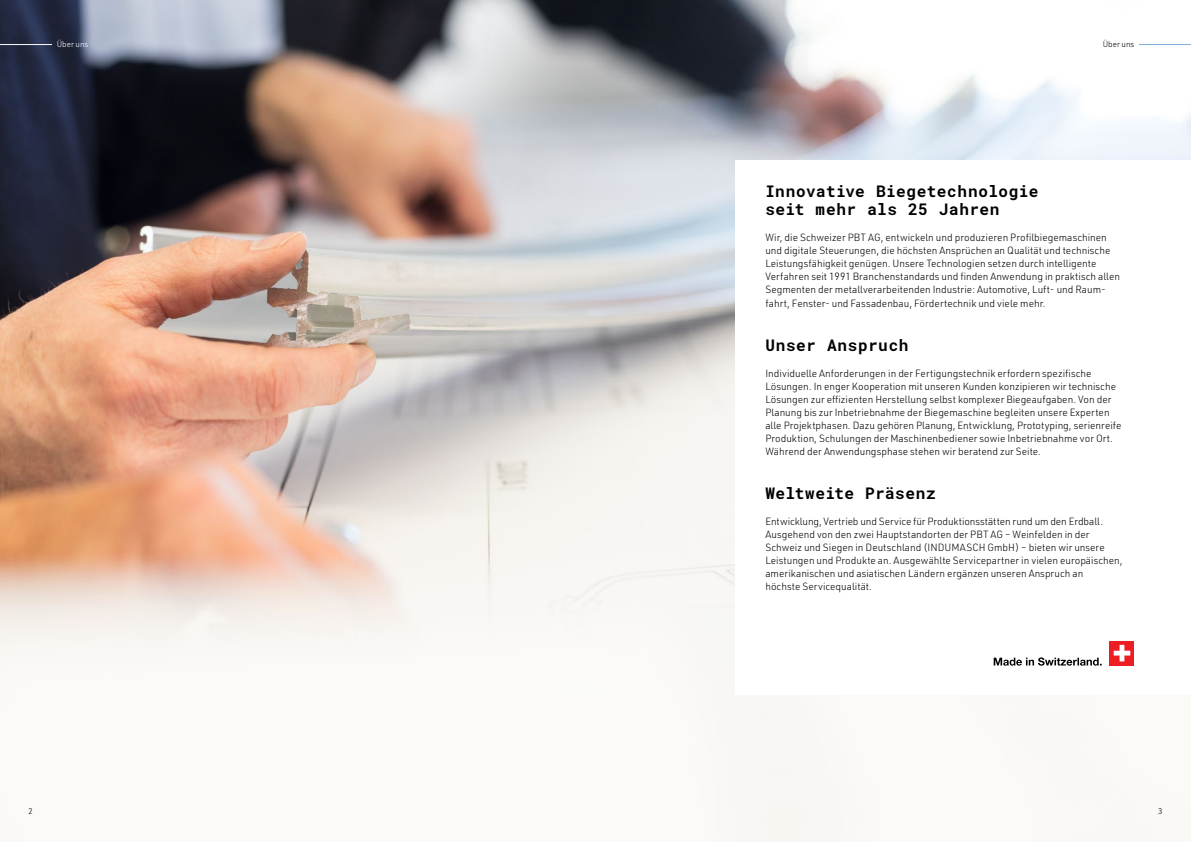
<style>
.page{position:relative;width:1191px;height:842px;background:#fff}
.page>*{position:absolute;margin:0;border:0;box-sizing:border-box;transform-origin:0 0}
.t1{font:700 16px/18px "Roboto Mono";letter-spacing:.035em;color:#000}
.t2{font:300 10px/13px "URWDIN";color:#000}
.t3{font:300 8px "URWDIN";color:#000}
.t4{font:300 8px "URWDIN";color:#fff}
</style>
<div class="page">
<img style="left:0;top:0;width:1191px;height:842px">
<hr style="left:1139px;top:44px;width:52px;height:1px;background:#7cacdc">
<hr style="left:0;top:44px;width:52px;height:1px;background:#fff">
<div style="left:735px;top:161px;width:456px;height:534px;background:#fff"></div>
<div style="left:1109px;top:641px;width:25px;height:24px;background:#ed1d24"></div>
<svg style="left:1113px;top:645px;width:17px;height:16px"></svg>
<svg style="left:993px;top:657px;width:108px;height:9px"></svg>
<p class="t4" style="left:57px;top:39px;width:33px">Über uns</p>
<p class="t3" style="left:1102px;top:39px;width:33px">Über uns</p>
<h1 class="t1" style="left:765px;top:182px;width:275px">Innovative Biegetechnologie seit mehr als 25 Jahren</h1>
<p class="t2" style="left:765px;top:231px;width:356px">Wir, die Schweizer PBT AG, entwickeln und produzieren Profilbiegemaschinen und digitale Steuerungen, die höchsten Ansprüchen an Qualität und technische Leistungsfähigkeit genügen. Unsere Technologien setzen durch intelligente Verfahren seit 1991 Branchenstandards und finden Anwendung in praktisch allen Segmenten der metallverarbeitenden Industrie: Automotive, Luft- und Raum-</p>
<p class="t2" style="left:765px;top:297px;width:282px">fahrt, Fenster- und Fassadenbau, Fördertechnik und viele mehr.</p>
<h1 class="t1" style="left:765px;top:336px;width:145px">Unser Anspruch</h1>
<p class="t2" style="left:765px;top:367px;width:358px">Individuelle Anforderungen in der Fertigungstechnik erfordern spezifische Lösungen. In enger Kooperation mit unseren Kunden konzipieren wir technische Lösungen zur effizienten Herstellung selbst komplexer Biegeaufgaben. Von der Planung bis zur Inbetriebnahme der Biegemaschine begleiten unsere Experten alle Projektphasen. Dazu gehören Planung, Entwicklung, Prototyping, serienreife Produktion, Schulungen der Maschinenbediener sowie Inbetriebnahme vor Ort.<br>Während der Anwendungsphase stehen wir beratend zur Seite.</p>
<h1 class="t1" style="left:765px;top:484px;width:172px">Weltweite Präsenz</h1>
<p class="t2" style="left:765px;top:515px;width:359px">Entwicklung, Vertrieb und Service für Produktionsstätten rund um den Erdball.<br>Ausgehend von den zwei Hauptstandorten der PBT AG – Weinfelden in der Schweiz und Siegen in Deutschland (INDUMASCH GmbH) – bieten wir unsere Leistungen und Produkte an. Ausgewählte Servicepartner in vielen europäischen, amerikanischen und asiatischen Ländern ergänzen unseren Anspruch an<br>höchste Servicequalität.</p>
<p class="t3" style="left:28px;top:805px;width:6px">2</p>
<p class="t3" style="left:1158px;top:805px;width:6px">3</p>
</div>
